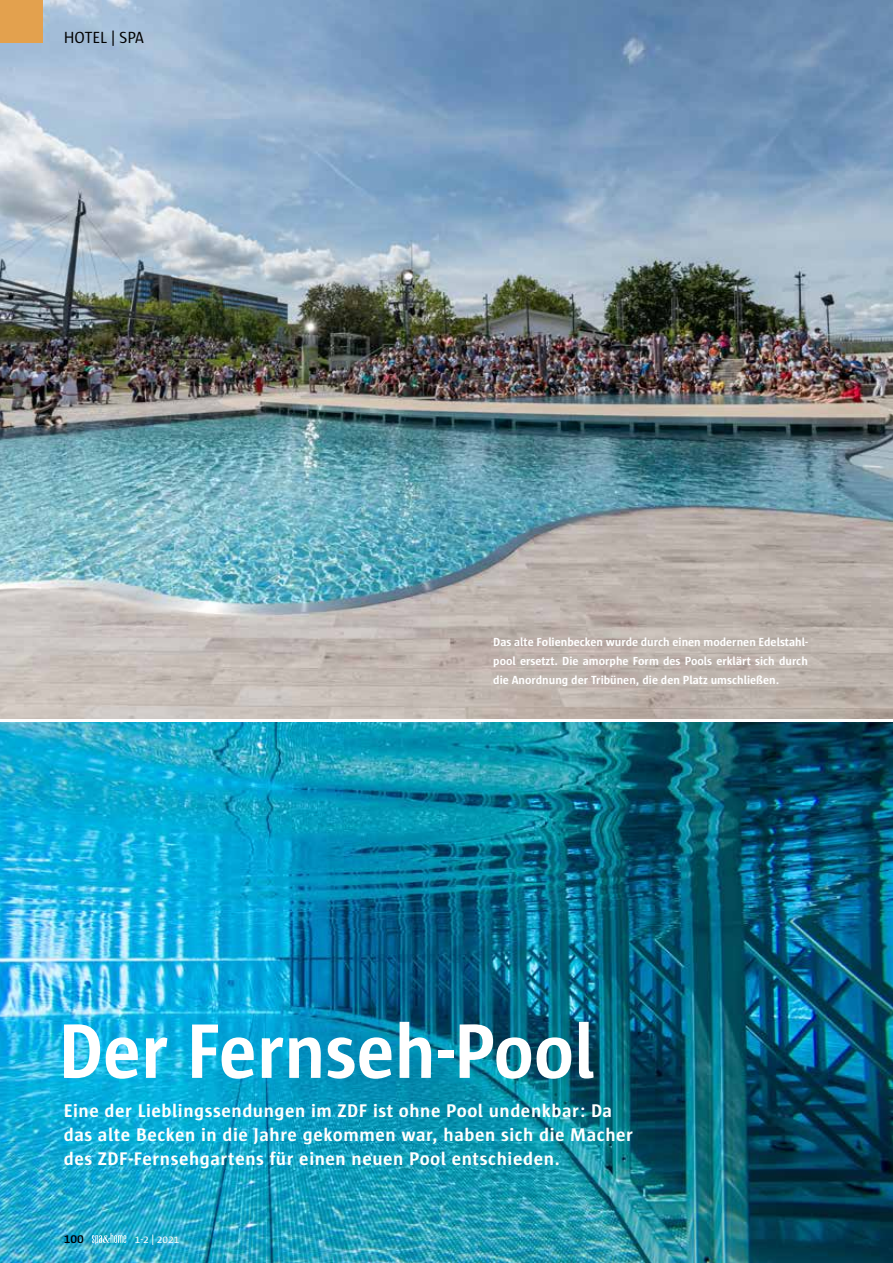
<style>
.page{position:relative;width:893px;height:1263px;background:#fff}
.page>*{position:absolute;margin:0;border:0;box-sizing:border-box;transform-origin:0 0}
.t1{font:700 79.05px "Sun";color:#fff;scale:.95 1}
.t2{font:700 18.75px/24px "Sun";letter-spacing:.03em;color:#fff}
.t3{font:16.5px "Sun";color:#000}
.t4{font:600 13.5px "Sun";color:#000}
.t5{font:700 12px/18.8px "Sun";color:#fff;text-align:justify}
.t6{font:11.25px "Sun";color:#fff}
</style>
<div class="page">
<img style="left:0;top:0;width:893px;height:719px">
<img style="left:0;top:723px;width:893px;height:540px">
<svg style="left:92px;top:1233px;width:34px;height:11px"></svg>
<div style="left:0;top:0;width:43px;height:43px;background:#e3a14e"></div>
<p class="t3" style="left:64px;top:28px;width:82px">HOTEL | SPA</p>
<p class="t5" style="left:493px;top:633px;width:316px">Das alte Folienbecken wurde durch einen modernen Edelstahl&shy;pool ersetzt. Die amorphe Form des Pools erklärt sich durch die Anordnung der Tribünen, die den Platz umschließen.</p>
<h1 class="t1" style="left:58px;top:1008px;width:566px">Der Fernseh-Pool</h1>
<p class="t2" style="left:64px;top:1099px;width:571px">Eine der Lieblingssendungen im ZDF ist ohne Pool undenkbar: Da das alte Becken in die Jahre gekommen war, haben sich die Macher des ZDF-Fernsehgartens für einen neuen Pool entschieden.</p>
<p class="t4" style="left:64px;top:1231px;width:22px">100</p>
<p class="t6" style="left:135px;top:1233px;width:46px">1-2 | 2021</p>
</div>
